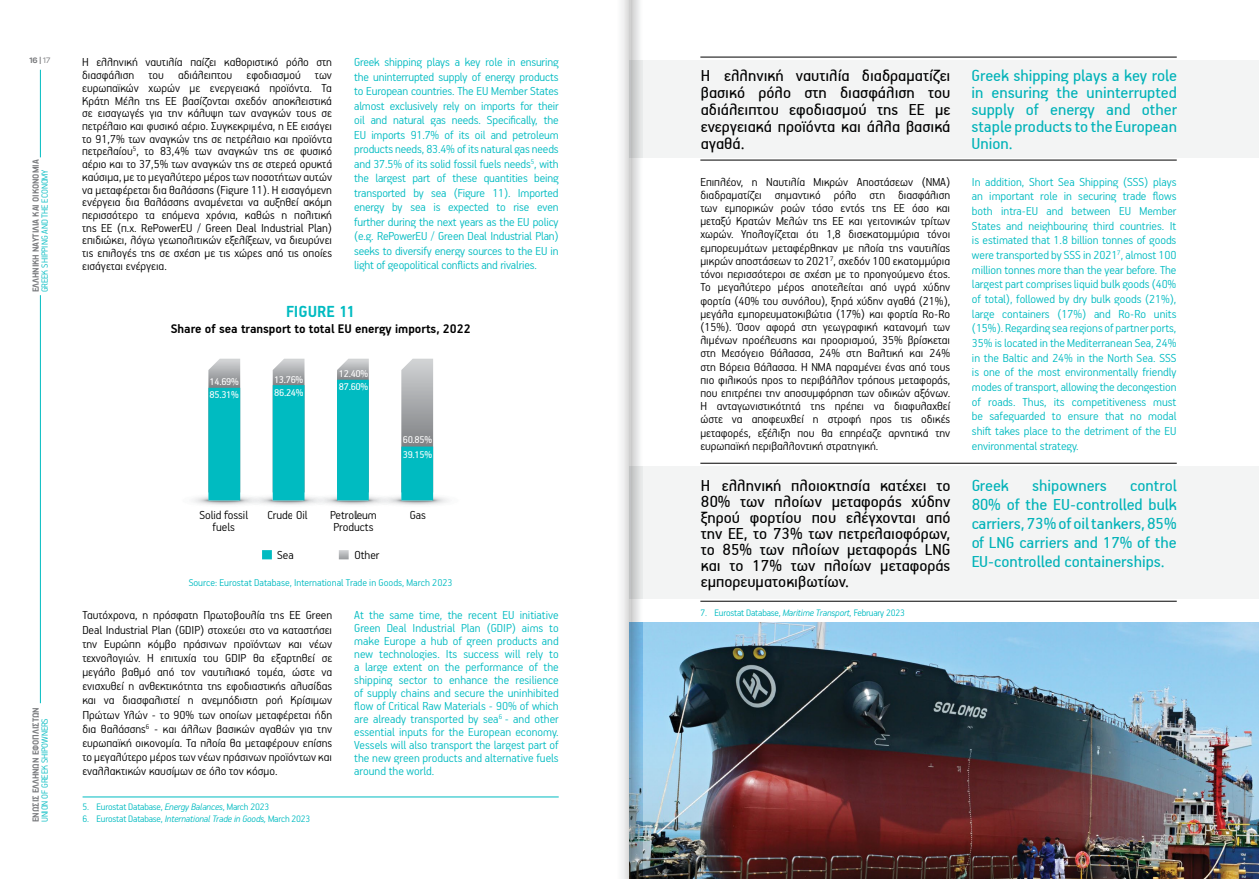
<style>
.page{position:relative;width:1259px;height:879px;background:#fff}
.page>*{position:absolute;margin:0;border:0;box-sizing:border-box;transform-origin:0 0}
.t1{font:18px/16px "PF Handbook Pro";color:#000;text-align:justify}
.t2{font:18px/19px "PF Handbook Pro";color:#00bbc1;text-align:justify}
.t3{font:700 18px "PF Handbook Pro";color:#00bbc1}
.t4{font:700 14px "PF Handbook Pro";color:#000}
.t5{font:300 13px/13.2px "PF Handbook Pro";color:#000;text-align:justify}
.t6{font:300 13px/14.7px "PF Handbook Pro";color:#00bbc1;text-align:justify}
.t7{font:300 11px "PF Handbook Pro";color:#00bbc1}
.t8{font:11px "PF Handbook Pro";letter-spacing:-.03em;color:#fff}
.t9{font:300 10.5px "PF Handbook Pro";letter-spacing:-.015em;color:#00bbc1}
.t10{font:700 10px "PF Handbook Pro";letter-spacing:-.01em;color:#77787b}
.t11{font:300 10px "PF Handbook Pro";letter-spacing:-.01em;color:#00bbc1}
.t12{font:700 7.7px "Zona Pro";color:#77787b}
.s1{font-weight:400}
.s2{font-style:italic}
</style>
<div class="page">
<hr style="left:83px;top:797px;width:476px;height:1px;background:#00bbc1">
<svg style="left:262px;top:550px;width:10px;height:9px"></svg>
<svg style="left:339px;top:550px;width:10px;height:9px"></svg>
<img style="left:192px;top:496px;width:36px;height:9px">
<img style="left:228px;top:467px;width:64px;height:38px">
<img style="left:292px;top:467px;width:64px;height:38px">
<img style="left:356px;top:467px;width:93px;height:38px">
<svg style="left:208px;top:359px;width:32px;height:141px;background:#25b8bd"></svg>
<svg style="left:273px;top:359px;width:31px;height:141px;background:#20b9be"></svg>
<svg style="left:337px;top:359px;width:32px;height:141px;background:#1ab9bf"></svg>
<svg style="left:401px;top:359px;width:32px;height:141px;background:#6ab1b5"></svg>
<div style="left:629px;top:60px;width:630px;height:97px;background:#f3f4f4"></div>
<div style="left:629px;top:466px;width:630px;height:132px;background:#f3f4f4"></div>
<img style="left:643px;top:622px;width:616px;height:257px">
<hr style="left:700px;top:57px;width:476px;height:1px;background:#000">
<hr style="left:700px;top:160px;width:476px;height:1px;background:#000">
<hr style="left:700px;top:463px;width:476px;height:1px;background:#000">
<hr style="left:700px;top:601px;width:476px;height:1px;background:#000">
<hr style="left:40px;top:295px;width:1px;height:408px;background:#00bbc1">
<hr style="left:40px;top:70px;width:1px;height:87px;background:#00bbc1">
<div style="left:616px;top:0;width:13px;height:879px;background:#f6f7f7"></div>
<svg style="left:640px;top:60px;width:3px;height:819px"></svg>
<svg style="left:624px;top:0;width:7px;height:879px"></svg>
<svg style="left:631px;top:0;width:9px;height:879px;background:#bac8d0"></svg>
<p class="t12" style="left:29px;top:55px;width:23px">16 | <span class="s1">17</span></p>
<p class="t10" style="left:30px;top:292px;width:134px;rotate:-90deg">ΕΛΛΗΝΙΚΗ ΝΑΥΤΙΛΙΑ ΚΑΙ ΟΙΚΟΝΟΜΙΑ</p>
<p class="t11" style="left:39px;top:292px;width:124px;rotate:-90deg">GREEK SHIPPING AND THE ECONOMY</p>
<p class="t10" style="left:30px;top:822px;width:116px;rotate:-90deg">ΕΝΩΣΙΣ ΕΛΛΗΝΩΝ ΕΦΟΠΛΙΣΤΩΝ</p>
<p class="t11" style="left:39px;top:822px;width:106px;rotate:-90deg">UNION OF GREEK SHIPOWNERS</p>
<p class="t5" style="left:82px;top:56px;width:251px;line-height:12.7px">Η ελληνική ναυτιλία παίζει καθοριστικό ρόλο στη διασφάλιση του αδιάλειπτου εφοδιασμού των ευρωπαϊκών χωρών με ενεργειακά προϊόντα. Τα Κράτη Μέλη της ΕΕ βασίζονται σχεδόν αποκλειστικά σε εισαγωγές για την κάλυψη των αναγκών τους σε πετρέλαιο και φυσικό αέριο. Συγκεκριμένα, η ΕΕ εισάγει το 91,7% των αναγκών της σε πετρέλαιο και προϊόντα πετρελαίου<sup>5</sup>, το 83,4% των αναγκών της σε φυσικό αέριο και το 37,5% των αναγκών της σε στερεά ορυκτά καύσιμα, με το μεγαλύτερο μέρος των ποσοτήτων αυτών να μεταφέρεται δια θαλάσσης (Figure 11). Η εισαγόμενη ενέργεια δια θαλάσσης αναμένεται να αυξηθεί ακόμη περισσότερο τα επόμενα χρόνια, καθώς η πολιτική της ΕΕ (π.χ. RePowerEU / Green Deal Industrial Plan) επιδιώκει, λόγω γεωπολιτικών εξελίξεων, να διευρύνει τις επιλογές της σε σχέση με τις χώρες από τις οποίες εισάγεται ενέργεια.</p>
<p class="t6" style="left:354px;top:55px;width:206px">Greek shipping plays a key role in ensuring the uninterrupted supply of energy products to European countries. The EU Member States almost exclusively rely on imports for their oil and natural gas needs. Specifically, the EU imports 91.7% of its oil and petroleum products needs, 83.4% of its natural gas needs and 37.5% of its solid fossil fuels needs<sup>5</sup>, with the largest part of these quantities being transported by sea (Figure 11). Imported energy by sea is expected to rise even further during the next years as the EU policy (e.g. RePowerEU / Green Deal Industrial Plan) seeks to diversify energy sources to the EU in light of geopolitical conflicts and rivalries.</p>
<h1 class="t3" style="left:286px;top:301px;width:71px">FIGURE 11</h1>
<p class="t4" style="left:171px;top:320px;width:301px">Share of sea transport to total EU energy imports, 2022</p>
<p class="t8" style="left:210px;top:375px;width:31px">14.69%</p>
<p class="t8" style="left:210px;top:388px;width:31px">85.31%</p>
<p class="t8" style="left:274px;top:373px;width:31px">13.76%</p>
<p class="t8" style="left:274px;top:386px;width:31px">86.24%</p>
<p class="t8" style="left:339px;top:367px;width:31px">12.40%</p>
<p class="t8" style="left:339px;top:380px;width:31px">87.60%</p>
<p class="t8" style="left:403px;top:433px;width:31px">60.85%</p>
<p class="t8" style="left:403px;top:448px;width:31px">39.15%</p>
<p class="t5" style="left:199px;top:508px;width:50px">Solid fossil</p>
<p class="t5" style="left:267px;top:508px;width:42px">Crude Oil</p>
<p class="t5" style="left:213px;top:520px;width:24px">fuels</p>
<p class="t5" style="left:330px;top:508px;width:48px;line-height:12px">Petroleum<br>Products</p>
<p class="t5" style="left:410px;top:508px;width:18px">Gas</p>
<p class="t5" style="left:277px;top:548px;width:18px">Sea</p>
<p class="t5" style="left:354px;top:548px;width:26px">Other</p>
<p class="t7" style="left:189px;top:576px;width:265px">Source: Eurostat Database, International Trade in Goods, March 2023</p>
<p class="t5" style="left:82px;top:608px;width:251px;line-height:14.2px">Ταυτόχρονα, η πρόσφατη Πρωτοβουλία της ΕΕ Green Deal Industrial Plan (GDIP) στοχεύει στο να καταστήσει την Ευρώπη κόμβο πράσινων προϊόντων και νέων τεχνολογιών. Η επιτυχία του GDIP θα εξαρτηθεί σε μεγάλο βαθμό από τον ναυτιλιακό τομέα, ώστε να ενισχυθεί η ανθεκτικότητα της εφοδιαστικής αλυσίδας και να διασφαλιστεί η ανεμπόδιστη ροή Κρίσιμων Πρώτων Υλών - το 90% των οποίων μεταφέρεται ήδη δια θαλάσσης<sup>6</sup> - και άλλων βασικών αγαθών για την ευρωπαϊκή οικονομία. Τα πλοία θα μεταφέρουν επίσης το μεγαλύτερο μέρος των νέων πράσινων προϊόντων και εναλλακτικών καυσίμων σε όλο τον κόσμο.</p>
<p class="t9" style="left:83px;top:801px;width:188px">5. Eurostat Database, <span class="s2">Energy Balances</span>, March 2023</p>
<p class="t9" style="left:83px;top:812px;width:229px">6. Eurostat Database, <span class="s2">International Trade in Goods,</span> March 2023</p>
<p class="t6" style="left:354px;top:608px;width:206px;line-height:13px">At the same time, the recent EU initiative Green Deal Industrial Plan (GDIP) aims to make Europe a hub of green products and new technologies. Its success will rely to a large extent on the performance of the shipping sector to enhance the resilience of supply chains and secure the uninhibited flow of Critical Raw Materials - 90% of which are already transported by sea<sup>6</sup> - and other essential inputs for the European economy.<br>Vessels will also transport the largest part of the new green products and alternative fuels around the world.</p>
<h1 class="t1" style="left:701px;top:67px;width:251px;line-height:17px">Η ελληνική ναυτιλία διαδραματίζει βασικό ρόλο στη διασφάλιση του αδιάλειπτου εφοδιασμού της ΕΕ με ενεργειακά προϊόντα και άλλα βασικά αγαθά.</h1>
<h1 class="t2" style="left:971px;top:67px;width:207px;line-height:17px">Greek shipping plays a key role in ensuring the uninterrupted supply of energy and other staple products to the European Union.</h1>
<p class="t5" style="left:700px;top:175px;width:251px">Επιπλέον, η Ναυτιλία Μικρών Αποστάσεων (ΝΜΑ) διαδραματίζει σημαντικό ρόλο στη διασφάλιση των εμπορικών ροών τόσο εντός της ΕΕ όσο και μεταξύ Κρατών Μελών της ΕΕ και γειτονικών τρίτων χωρών. Υπολογίζεται ότι 1,8 δισεκατομμύρια τόνοι εμπορευμάτων μεταφέρθηκαν με πλοία της ναυτιλίας μικρών αποστάσεων το 2021<sup>7</sup>, σχεδόν 100 εκατομμύρια τόνοι περισσότεροι σε σχέση με το προηγούμενο έτος.<br>Το μεγαλύτερο μέρος αποτελείται από υγρά χύδην φορτία (40% του συνόλου), ξηρά χύδην αγαθά (21%), μεγάλα εμπορευματοκιβώτια (17%) και φορτία Ro-Ro (15%). Όσον αφορά στη γεωγραφική κατανομή των λιμένων προέλευσης και προορισμού, 35% βρίσκεται στη Μεσόγειο Θάλασσα, 24% στη Βαλτική και 24% στη Βόρεια Θάλασσα. Η ΝΜΑ παραμένει ένας από τους πιο φιλικούς προς το περιβάλλον τρόπους μεταφοράς, που επιτρέπει την αποσυμφόρηση των οδικών αξόνων.<br>Η ανταγωνιστικότητά της πρέπει να διαφυλαχθεί ώστε να αποφευχθεί η στροφή προς τις οδικές μεταφορές, εξέλιξη που θα επηρέαζε αρνητικά την ευρωπαϊκή περιβαλλοντική στρατηγική.</p>
<p class="t6" style="left:972px;top:174px;width:206px">In addition, Short Sea Shipping (SSS) plays an important role in securing trade flows both intra-EU and between EU Member States and neighbouring third countries. It is estimated that 1.8 billion tonnes of goods were transported by SSS in 2021<sup>7</sup>, almost 100 million tonnes more than the year before. The largest part comprises liquid bulk goods (40% of total), followed by dry bulk goods (21%), large containers (17%) and Ro-Ro units (15%). Regarding sea regions of partner ports, 35% is located in the Mediterranean Sea, 24% in the Baltic and 24% in the North Sea. SSS is one of the most environmentally friendly modes of transport, allowing the decongestion of roads. Thus, its competitiveness must be safeguarded to ensure that no modal shift takes place to the detriment of the EU environmental strategy.</p>
<h1 class="t1" style="left:701px;top:477px;width:251px">Η ελληνική πλοιοκτησία κατέχει το 80% των πλοίων μεταφοράς χύδην ξηρού φορτίου που ελέγχονται από την ΕΕ, το 73% των πετρελαιοφόρων, το 85% των πλοίων μεταφοράς LNG και το 17% των πλοίων μεταφοράς εμπορευματοκιβωτίων.</h1>
<h1 class="t2" style="left:971px;top:475px;width:207px;text-indent:159px">control 80% of the EU-controlled bulk carriers, 73% of oil tankers, 85% of LNG carriers and 17% of the EU-controlled containerships.</h1>
<h1 class="t2" style="left:971px;top:475px;width:39px">Greek</h1>
<h1 class="t2" style="left:1032px;top:475px;width:76px">shipowners</h1>
<p class="t9" style="left:700px;top:606px;width:206px">7. Eurostat Database, <span class="s2">Maritime Transport,</span> February 2023</p>
</div>
